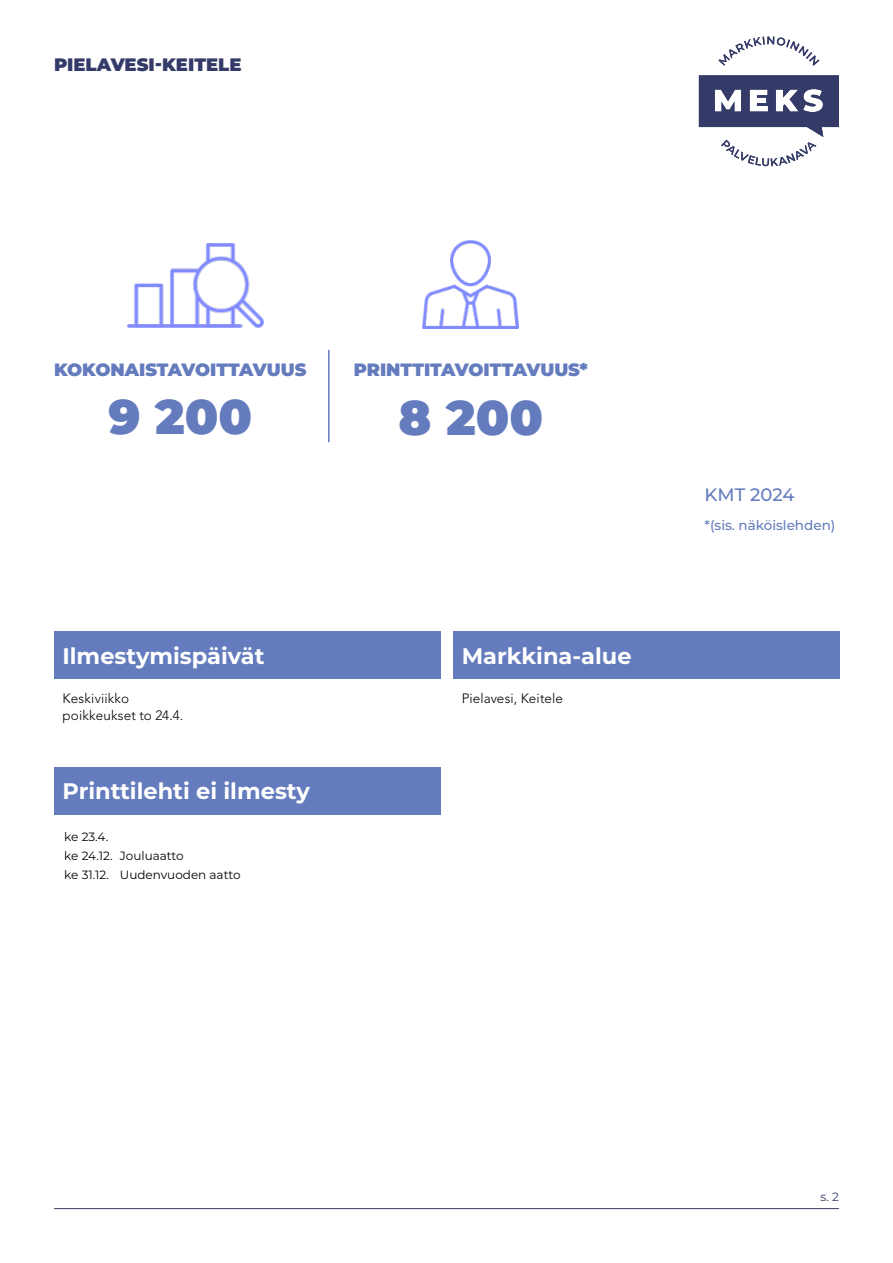
<style>
.page{position:relative;width:893px;height:1263px;background:#fff}
.page>*{position:absolute;margin:0;border:0;box-sizing:border-box;transform-origin:0 0}
.t1{font:900 48.75px "Montserrat";color:#647cbd}
.t2{font:700 22.5px "Montserrat";color:#fff}
.t3{font:900 18px "Montserrat";color:#353b68}
.t4{font:500 18px "Montserrat";letter-spacing:-.005em;color:#647cbd}
.t5{font:900 17.85px "Montserrat";color:#647cbd}
.t6{font:300 13.5px/16.5px "Avenir LT Std";letter-spacing:.01em;color:#000}
.t7{font:500 13.5px "Montserrat";color:#647cbd}
.t8{font:12px/18.6px "Montserrat";color:#000}
.t9{font:12px "Montserrat";color:#353b68}
</style>
<div class="page">
<hr style="left:54px;top:1208px;width:785px;height:1px;background:#353b68">
<svg style="left:718px;top:36px;width:101px;height:30px"></svg>
<svg style="left:699px;top:75px;width:140px;height:91px"></svg>
<div style="left:453px;top:631px;width:386px;height:48px;background:#647cbd"></div>
<div style="left:54px;top:631px;width:386px;height:48px;background:#647cbd"></div>
<div style="left:54px;top:767px;width:386px;height:47px;background:#647cbd"></div>
<hr style="left:328px;top:350px;width:2px;height:92px;background:#647cbd">
<img style="left:128px;top:244px;width:135px;height:84px">
<img style="left:423px;top:240px;width:96px;height:89px">
<p class="t3" style="left:54px;top:52px;width:189px">PIELAVESI-KEITELE</p>
<p class="t5" style="left:54px;top:356px;width:254px">KOKONAISTAVOITTAVUUS</p>
<h1 class="t1" style="left:108px;top:380px;width:145px">9 200</h1>
<p class="t5" style="left:354px;top:357px;width:236px">PRINTTITAVOITTAVUUS*</p>
<h1 class="t1" style="left:399px;top:381px;width:146px">8 200</h1>
<p class="t2" style="left:63px;top:640px;width:204px">Ilmestymispäivät</p>
<p class="t6" style="left:63px;top:690px;width:122px">Keskiviikko poikkeukset to 24.4.</p>
<p class="t2" style="left:63px;top:775px;width:249px">Printtilehti ei ilmesty</p>
<p class="t8" style="left:64px;top:827px;width:178px">ke 23.4.<br>ke 24.12. Jouluaatto<br>ke 31.12. Uudenvuoden aatto</p>
<p class="t2" style="left:462px;top:640px;width:171px">Markkina-alue</p>
<p class="t6" style="left:462px;top:690px;width:103px">Pielavesi, Keitele</p>
<p class="t4" style="left:705px;top:482px;width:91px">KMT 2024</p>
<p class="t7" style="left:705px;top:515px;width:132px">*(sis. näköislehden)</p>
<p class="t9" style="left:821px;top:1188px;width:20px">s. 2</p>
</div>
